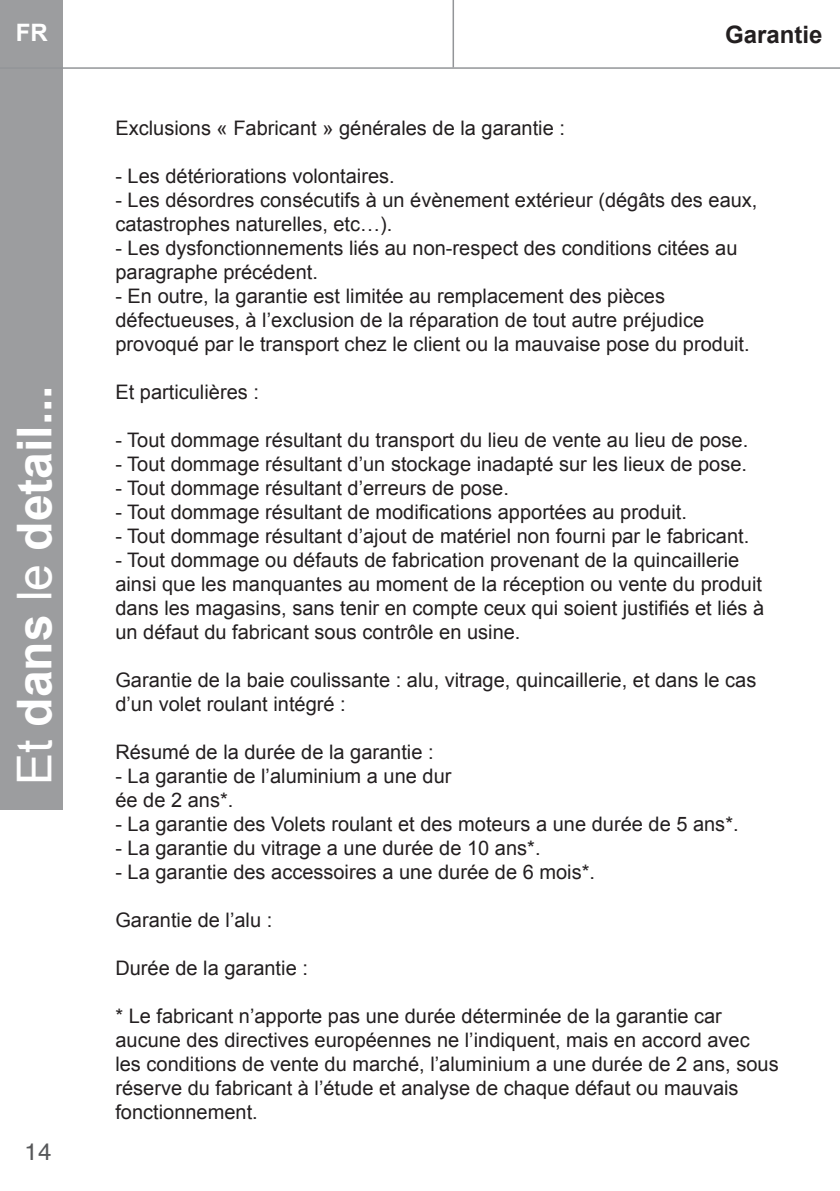
<style>
.page{position:relative;width:840px;height:1191px;background:#fff}
.page>*{position:absolute;margin:0;border:0;box-sizing:border-box;transform-origin:0 0}
.t1{font:700 48px "Arial";color:#fff}
.t2{font:700 24px "Arial";color:#231f20}
.t3{font:24px "Helvetica";color:#57585a}
.t4{font:700 24px "Arial";color:#fff}
.t5{font:20px/24px "Arial";color:#231f20}
.s1{font-weight:400}
</style>
<div class="page">
<div style="left:0;top:0;width:62px;height:809px;background:#9c9d9f"></div>
<hr style="left:0;top:67px;width:839px;height:2px;background:#939598">
<hr style="left:452px;top:0;width:2px;height:67px;background:#939598">
<p class="t4" style="left:16px;top:16px;width:33px">FR</p>
<p class="t2" style="left:724px;top:19px;width:99px">Garantie</p>
<p class="t1" style="left:3px;top:785px;width:402px;rotate:-90deg"><span class="s1">Et</span> dans <span class="s1">le</span> detail...</p>
<p class="t3" style="left:25px;top:1133px;width:28px">14</p>
<p class="t5" style="left:115px;top:116px;width:451px">Exclusions « Fabricant » générales de la garantie :</p>
<p class="t5" style="left:115px;top:164px;width:280px">- Les détériorations volontaires.</p>
<p class="t5" style="left:115px;top:188px;width:643px">- Les désordres consécutifs à un évènement extérieur (dégâts des eaux, catastrophes naturelles, etc…).</p>
<p class="t5" style="left:115px;top:236px;width:623px">- Les dysfonctionnements liés au non-respect des conditions citées au paragraphe précédent.</p>
<p class="t5" style="left:115px;top:284px;width:635px">- En outre, la garantie est limitée au remplacement des pièces défectueuses, à l’exclusion de la réparation de tout autre préjudice provoqué par le transport chez le client ou la mauvaise pose du produit.</p>
<p class="t5" style="left:115px;top:380px;width:145px">Et particulières :</p>
<p class="t5" style="left:115px;top:428px;width:634px">- Tout dommage résultant du transport du lieu de vente au lieu de pose.</p>
<p class="t5" style="left:115px;top:452px;width:633px">- Tout dommage résultant d’un stockage inadapté sur les lieux de pose.</p>
<p class="t5" style="left:115px;top:476px;width:395px">- Tout dommage résultant d’erreurs de pose.</p>
<p class="t5" style="left:115px;top:500px;width:573px">- Tout dommage résultant de modifications apportées au produit.</p>
<p class="t5" style="left:115px;top:524px;width:635px">- Tout dommage résultant d’ajout de matériel non fourni par le fabricant.</p>
<p class="t5" style="left:115px;top:548px;width:650px">- Tout dommage ou défauts de fabrication provenant de la quincaillerie ainsi que les manquantes au moment de la réception ou vente du produit dans les magasins, sans tenir en compte ceux qui soient justifiés et liés à un défaut du fabricant sous contrôle en usine.</p>
<p class="t5" style="left:115px;top:668px;width:642px">Garantie de la baie coulissante : alu, vitrage, quincaillerie, et dans le cas d’un volet roulant intégré :</p>
<p class="t5" style="left:115px;top:740px;width:319px">Résumé de la durée de la garantie :</p>
<p class="t5" style="left:115px;top:764px;width:337px">- La garantie de l’aluminium a une dur</p>
<p class="t5" style="left:115px;top:788px;width:119px">ée de 2 ans*.</p>
<p class="t5" style="left:115px;top:812px;width:624px">- La garantie des Volets roulant et des moteurs a une durée de 5 ans*.</p>
<p class="t5" style="left:115px;top:836px;width:426px">- La garantie du vitrage a une durée de 10 ans*.</p>
<p class="t5" style="left:115px;top:860px;width:481px">- La garantie des accessoires a une durée de 6 mois*.</p>
<p class="t5" style="left:115px;top:908px;width:158px">Garantie de l’alu :</p>
<p class="t5" style="left:115px;top:956px;width:194px">Durée de la garantie :</p>
<p class="t5" style="left:115px;top:1004px;width:664px">* Le fabricant n’apporte pas une durée déterminée de la garantie car aucune des directives européennes ne l’indiquent, mais en accord avec les conditions de vente du marché, l’aluminium a une durée de 2 ans, sous réserve du fabricant à l’étude et analyse de chaque défaut ou mauvais fonctionnement.</p>
</div>
